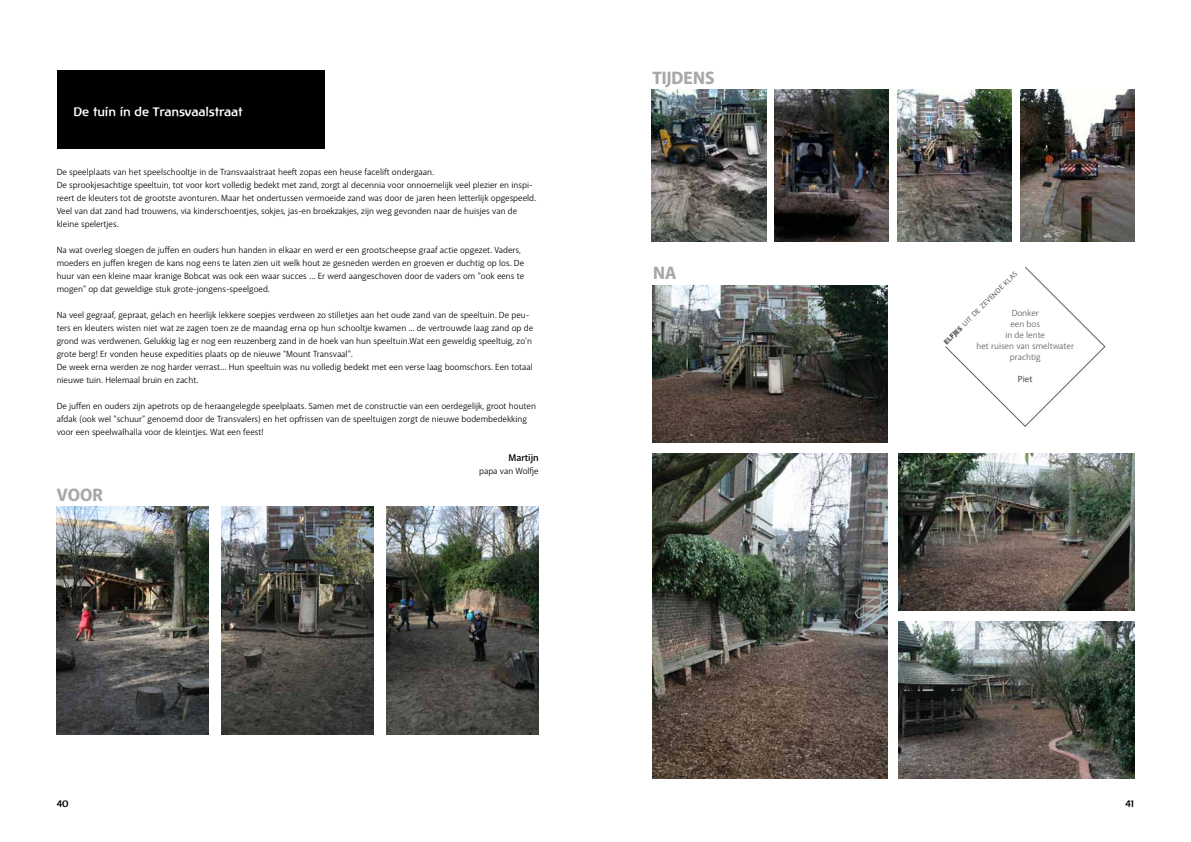
<style>
.page{position:relative;width:1191px;height:842px;background:#fff}
.page>*{position:absolute;margin:0;border:0;box-sizing:border-box;transform-origin:0 0}
.t1{font:800 18px "Akagi Pro";letter-spacing:.015em;color:#a9a8a6}
.t2{font:500 12px "Linotype Atlantis";color:#fff}
.t3{font:10px "Akagi Pro";color:#615c58}
.t4{font:600 10px "Akagi Pro";color:#000}
.t5{font:9px/13px "Akagi Pro";color:#000}
.t6{font:9px/11px "Akagi Pro";color:#615c58;text-align:center}
.t7{font:500 9px "Linotype Atlantis";color:#000}
.t8{font:600 9px "Akagi Pro";color:#615c58}
.s1{font-weight:800}
</style>
<div class="page">
<img style="left:898px;top:454px;width:236px;height:157px">
<img style="left:652px;top:286px;width:235px;height:157px">
<img style="left:652px;top:454px;width:235px;height:325px">
<img style="left:898px;top:622px;width:236px;height:157px">
<img style="left:652px;top:90px;width:114px;height:152px">
<img style="left:774px;top:90px;width:114px;height:152px">
<img style="left:1020px;top:90px;width:114px;height:152px">
<img style="left:897px;top:90px;width:114px;height:152px">
<svg style="left:945px;top:267px;width:160px;height:160px"></svg>
<div style="left:57px;top:71px;width:268px;height:78px;background:#000"></div>
<img style="left:387px;top:506px;width:152px;height:228px">
<img style="left:222px;top:506px;width:152px;height:228px">
<img style="left:57px;top:506px;width:152px;height:228px">
<h2 class="t2" style="left:74px;top:104px;width:171px">De tuin in de Transvaalstraat</h2>
<p class="t5" style="left:57px;top:165px;width:481px">De speelplaats van het speelschooltje in de Transvaalstraat heeft zopas een heuse facelift ondergaan.<br>De sprookjesachtige speeltuin, tot voor kort volledig bedekt met zand, zorgt al decennia voor onnoemelijk veel plezier en inspi&shy;reert de kleuters tot de grootste avonturen. Maar het ondertussen vermoeide zand was door de jaren heen letterlijk opgespeeld.<br>Veel van dat zand had trouwens, via kinderschoentjes, sokjes, jas-en broekzakjes, zijn weg gevonden naar de huisjes van de kleine spelertjes.</p>
<p class="t5" style="left:57px;top:243px;width:469px">Na wat overleg sloegen de juffen en ouders hun handen in elkaar en werd er een grootscheepse graaf actie opgezet. Vaders, moeders en juffen kregen de kans nog eens te laten zien uit welk hout ze gesneden werden en groeven er duchtig op los. De huur van een kleine maar kranige Bobcat was ook een waar succes … Er werd aangeschoven door de vaders om "ook eens te mogen" op dat geweldige stuk grote-jongens-speelgoed.</p>
<p class="t5" style="left:57px;top:308px;width:478px">Na veel gegraaf, gepraat, gelach en heerlijk lekkere soepjes verdween zo stilletjes aan het oude zand van de speeltuin. De peu&shy;ters en kleuters wisten niet wat ze zagen toen ze de maandag erna op hun schooltje kwamen ... de vertrouwde laag zand op de grond was verdwenen. Gelukkig lag er nog een reuzenberg zand in de hoek van hun speeltuin.Wat een geweldig speeltuig, zo'n grote berg! Er vonden heuse expedities plaats op de nieuwe "Mount Transvaal".<br>De week erna werden ze nog harder verrast… Hun speeltuin was nu volledig bedekt met een verse laag boomschors. Een totaal nieuwe tuin. Helemaal bruin en zacht.</p>
<p class="t5" style="left:57px;top:399px;width:481px">De juffen en ouders zijn apetrots op de heraangelegde speelplaats. Samen met de constructie van een oerdegelijk, groot houten afdak (ook wel "schuur" genoemd door de Transvalers) en het opfrissen van de speeltuigen zorgt de nieuwe bodembedekking voor een speelwalhalla voor de kleintjes. Wat een feest!</p>
<p class="t4" style="left:508px;top:451px;width:32px">Martijn</p>
<p class="t5" style="left:479px;top:464px;width:61px">papa van Wolfje</p>
<h1 class="t1" style="left:57px;top:484px;width:48px">VOOR</h1>
<h1 class="t1" style="left:652px;top:67px;width:52px">TIJDENS</h1>
<h1 class="t1" style="left:653px;top:262px;width:25px">NA</h1>
<p class="t3" style="left:940px;top:339px;width:102px;rotate:-45deg"><span class="s1">ELFJES</span> uit de zevende klas</p>
<p class="t6" style="left:976px;top:308px;width:99px">Donker<br>een bos<br>in de lente<br>het ruisen van smeltwater prachtig</p>
<p class="t8" style="left:1017px;top:373px;width:16px">Piet</p>
<p class="t7" style="left:57px;top:799px;width:13px">40</p>
<p class="t7" style="left:1125px;top:799px;width:10px">41</p>
</div>
